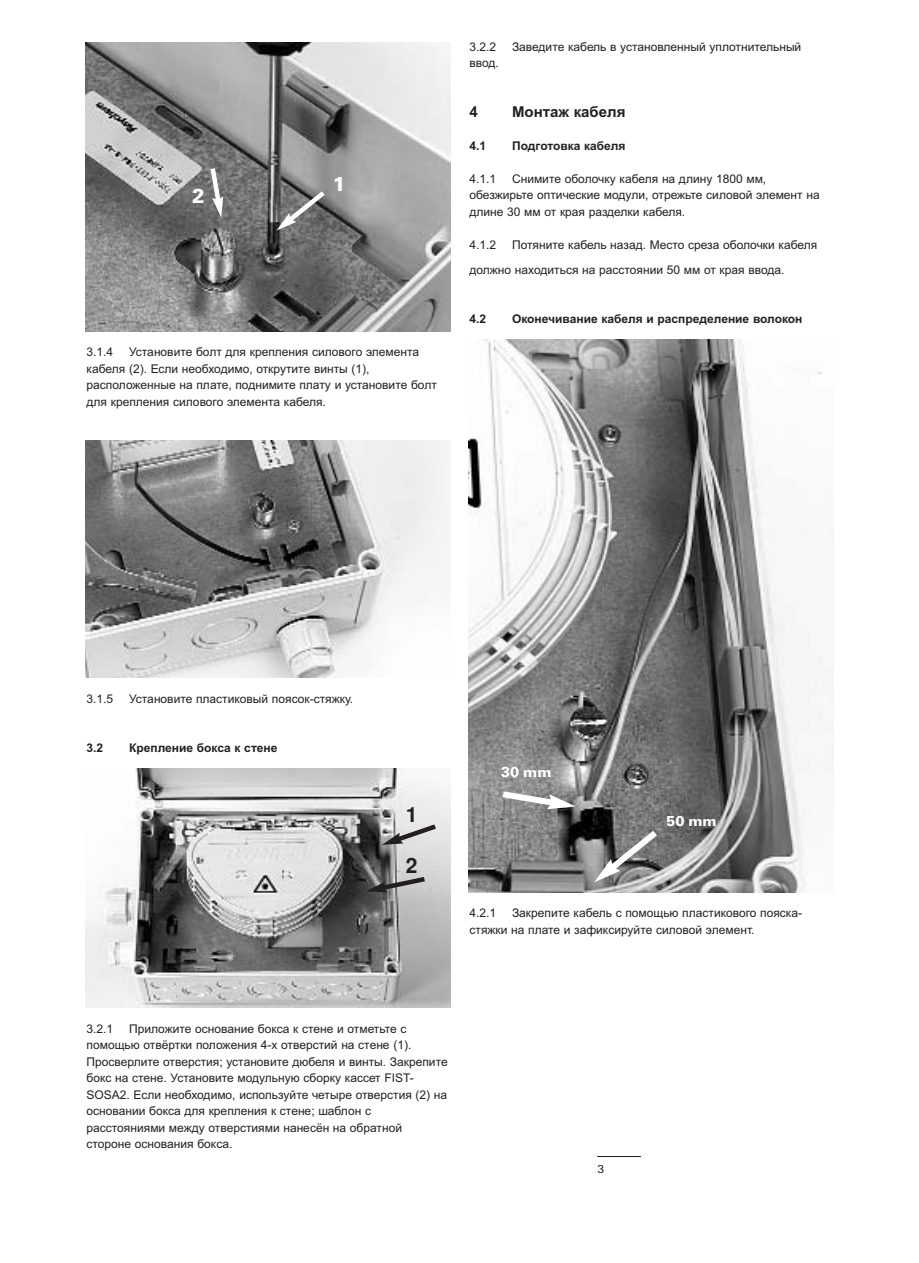
<style>
.page{position:relative;width:919px;height:1263px;background:#fff}
.page>*{position:absolute;margin:0;border:0;box-sizing:border-box;transform-origin:0 0}
.t1{font:900 21px "U75 Univers";color:#fff}
.t2{font:700 21px "Gazeta";color:#231f20}
.t3{font:700 15px "Arial";color:#231f20}
.t4{font:900 15px "U75 Univers";color:#fff}
.t5{font:12px/16.5px "Arial";color:#231f20}
.t6{font:700 12px "Arial";color:#231f20}
.t7{font:12px "U55 Univers";color:#231f20}
</style>
<div class="page">
<hr style="left:597px;top:1156px;width:44px;height:1px;background:#231f20">
<img style="left:85px;top:43px;width:366px;height:288px">
<img style="left:85px;top:440px;width:360px;height:238px">
<svg style="left:207px;top:163px;width:16px;height:55px"></svg>
<svg style="left:276px;top:187px;width:53px;height:43px;background:#7d7d7d"></svg>
<img style="left:468px;top:340px;width:365px;height:552px">
<svg style="left:594px;top:825px;width:69px;height:57px;background:#828282"></svg>
<svg style="left:496px;top:787px;width:79px;height:23px"></svg>
<img style="left:85px;top:769px;width:366px;height:239px">
<svg style="left:382px;top:821px;width:59px;height:24px"></svg>
<svg style="left:366px;top:874px;width:63px;height:19px"></svg>
<h1 class="t1" style="left:192px;top:189px;width:14px">2</h1>
<h1 class="t1" style="left:332px;top:177px;width:14px">1</h1>
<p class="t5" style="left:87px;top:344px;width:352px;text-indent:43px">Установите болт для крепления силового элемента кабеля (2). Если необходимо, открутите винты (1), расположенные на плате, поднимите плату и установите болт для крепления силового элемента кабеля.</p>
<p class="t5" style="left:87px;top:344px;width:28px">3.1.4</p>
<p class="t5" style="left:469px;top:38px;width:28px">3.2.2</p>
<p class="t5" style="left:512px;top:38px;width:291px">Заведите кабель в установленный уплотнительный</p>
<p class="t5" style="left:469px;top:55px;width:31px">ввод.</p>
<p class="t3" style="left:469px;top:103px;width:10px">4</p>
<p class="t3" style="left:512px;top:103px;width:115px">Монтаж кабеля</p>
<p class="t6" style="left:469px;top:139px;width:18px">4.1</p>
<p class="t6" style="left:512px;top:139px;width:115px">Подготовка кабеля</p>
<p class="t5" style="left:469px;top:170px;width:28px">4.1.1</p>
<p class="t5" style="left:469px;top:170px;width:352px;text-indent:43px">Снимите оболочку кабеля на длину 1800 мм, обезжирьте оптические модули, отрежьте силовой элемент на длине 30 мм от края разделки кабеля.</p>
<p class="t5" style="left:469px;top:236px;width:28px">4.1.2</p>
<p class="t5" style="left:469px;top:232px;width:349px;line-height:24.8px;text-indent:43px">Потяните кабель назад. Место среза оболочки кабеля должно находиться на расстоянии 50 мм от края ввода.</p>
<p class="t6" style="left:469px;top:312px;width:18px">4.2</p>
<p class="t6" style="left:512px;top:312px;width:292px">Оконечивание кабеля и распределение волокон</p>
<p class="t5" style="left:87px;top:690px;width:28px">3.1.5</p>
<p class="t5" style="left:129px;top:690px;width:226px">Установите пластиковый поясок-стяжку.</p>
<p class="t6" style="left:87px;top:741px;width:18px">3.2</p>
<p class="t6" style="left:129px;top:741px;width:150px">Крепление бокса к стене</p>
<p class="t4" style="left:501px;top:767px;width:52px">30 mm</p>
<h1 class="t2" style="left:405px;top:806px;width:13px">1</h1>
<p class="t4" style="left:666px;top:816px;width:52px">50 mm</p>
<h1 class="t2" style="left:405px;top:857px;width:13px">2</h1>
<p class="t5" style="left:469px;top:905px;width:334px;text-indent:43px">Закрепите кабель с помощью пластикового пояска&shy;стяжки на плате и зафиксируйте силовой элемент.</p>
<p class="t5" style="left:469px;top:905px;width:28px">4.2.1</p>
<p class="t5" style="left:87px;top:1020px;width:362px;text-indent:43px">Приложите основание бокса к стене и отметьте с помощью отвёртки положения 4-х отверстий на стене (1).<br>Просверлите отверстия; установите дюбеля и винты. Закрепите бокс на стене. Установите модульную сборку кассет FIST-SOSA2. Если необходимо, используйте четыре отверстия (2) на основании бокса для крепления к стене; шаблон с расстояниями между отверстиями нанесён на обратной стороне основания бокса.</p>
<p class="t5" style="left:87px;top:1020px;width:28px">3.2.1</p>
<p class="t7" style="left:597px;top:1165px;width:9px">3</p>
</div>
